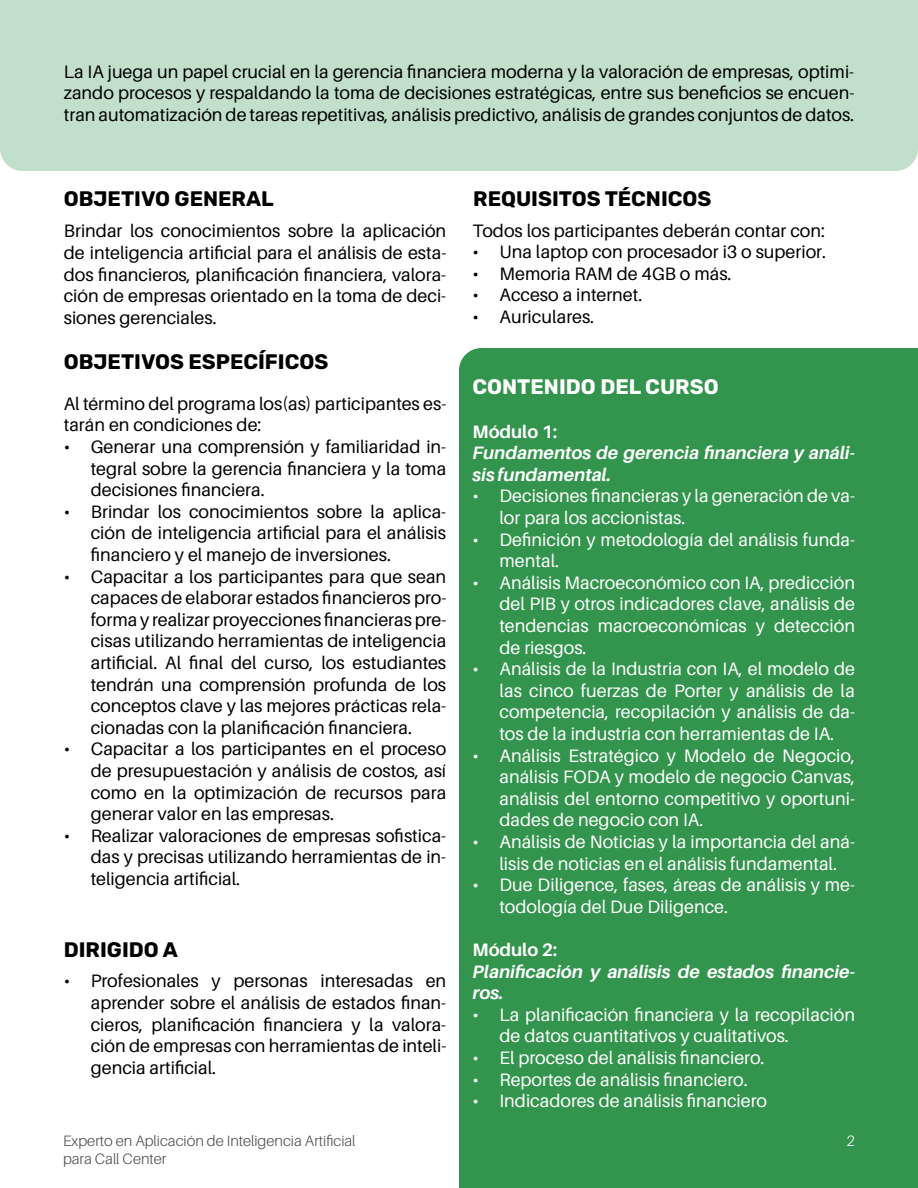
<style>
.page{position:relative;width:918px;height:1188px;background:#fff}
.page>*{position:absolute;margin:0;border:0;box-sizing:border-box;transform-origin:0 0}
.t1{font:700 21px "Rubik";color:#000}
.t2{font:700 21px "Rubik";color:#fff}
.t3{font:18px/21.6px "Aileron";color:#000;text-align:justify}
.t4{font:18px/21.6px "Aileron";color:#fff}
.t5{font:italic 700 18px/21.6px "Aileron";color:#fff}
.t6{font:700 18px "Aileron";color:#fff}
.t7{font:300 15px/18px "Aileron";color:#4d4d4d}
.t8{font:300 15px "Aileron";color:#fff}
</style>
<div class="page">
<div style="left:0;top:0;width:918px;height:171px;background:#c2dfca"></div>
<div style="left:459px;top:348px;width:459px;height:840px;background:#33944d"></div>
<p class="t3" style="left:64px;top:61px;width:792px">La IA juega un papel crucial en la gerencia financiera moderna y la valoración de empresas, optimi&shy;zando procesos y respaldando la toma de decisiones estratégicas, entre sus beneficios se encuen&shy;tran automatización de tareas repetitivas, análisis predictivo, análisis de grandes conjuntos de datos.</p>
<p class="t1" style="left:64px;top:186px;width:211px">OBJETIVO GENERAL</p>
<p class="t1" style="left:473px;top:186px;width:240px">REQUISITOS TÉCNICOS</p>
<p class="t3" style="left:64px;top:221px;width:384px">Brindar los conocimientos sobre la aplicación de inteligencia artificial para el análisis de esta&shy;dos financieros, planificación financiera, valora&shy;ción de empresas orientado en la toma de deci&shy;siones gerenciales.</p>
<p class="t3" style="left:473px;top:220px;width:354px">Todos los participantes deberán contar con:</p>
<p class="t3" style="left:473px;top:241px;width:355px">• Una laptop con procesador i3 o superior.</p>
<p class="t3" style="left:473px;top:263px;width:261px">• Memoria RAM de 4GB o más.</p>
<p class="t3" style="left:473px;top:285px;width:171px">• Acceso a internet.</p>
<p class="t3" style="left:473px;top:306px;width:123px">• Auriculares.</p>
<p class="t1" style="left:64px;top:350px;width:266px">OBJETIVOS ESPECÍFICOS</p>
<p class="t3" style="left:64px;top:393px;width:384px">Al término del programa los(as) participantes es&shy;tarán en condiciones de:</p>
<p class="t3" style="left:91px;top:436px;width:357px;text-indent:-27px">• Generar una comprensión y familiaridad in&shy;tegral sobre la gerencia financiera y la toma decisiones financiera.</p>
<p class="t3" style="left:91px;top:501px;width:357px;text-indent:-27px">• Brindar los conocimientos sobre la aplica&shy;ción de inteligencia artificial para el análisis financiero y el manejo de inversiones.</p>
<p class="t3" style="left:91px;top:566px;width:357px;text-indent:-27px">• Capacitar a los participantes para que sean capaces de elaborar estados financieros pro&shy;forma y realizar proyecciones financieras pre&shy;cisas utilizando herramientas de inteligencia artificial. Al final del curso, los estudiantes tendrán una comprensión profunda de los conceptos clave y las mejores prácticas rela&shy;cionadas con la planificación financiera.</p>
<p class="t3" style="left:91px;top:739px;width:357px;text-indent:-27px">• Capacitar a los participantes en el proceso de presupuestación y análisis de costos, así como en la optimización de recursos para generar valor en las empresas.</p>
<p class="t3" style="left:91px;top:825px;width:357px;text-indent:-27px">• Realizar valoraciones de empresas sofistica&shy;das y precisas utilizando herramientas de in&shy;teligencia artificial.</p>
<p class="t1" style="left:64px;top:938px;width:116px">DIRIGIDO A</p>
<p class="t3" style="left:91px;top:971px;width:357px;text-indent:-27px">• Profesionales y personas interesadas en aprender sobre el análisis de estados finan&shy;cieros, planificación financiera y la valora&shy;ción de empresas con herramientas de inteli&shy;gencia artificial.</p>
<p class="t2" style="left:473px;top:374px;width:248px">CONTENIDO DEL CURSO</p>
<p class="t6" style="left:473px;top:421px;width:86px">Módulo 1:</p>
<p class="t5" style="left:473px;top:442px;width:384px">Fundamentos de gerencia financiera y análi&shy;sis fundamental.</p>
<p class="t4" style="left:500px;top:485px;width:357px;text-indent:-27px">• Decisiones financieras y la generación de va&shy;lor para los accionistas.</p>
<p class="t4" style="left:500px;top:529px;width:357px;text-indent:-27px">• Definición y metodología del análisis funda&shy;mental.</p>
<p class="t4" style="left:500px;top:572px;width:357px;text-align:justify;text-indent:-27px">• Análisis Macroeconómico con IA, predicción del PIB y otros indicadores clave, análisis de tendencias macroeconómicas y detección de riesgos.</p>
<p class="t4" style="left:500px;top:658px;width:357px;text-align:justify;text-indent:-27px">• Análisis de la Industria con IA, el modelo de las cinco fuerzas de Porter y análisis de la competencia, recopilación y análisis de da&shy;tos de la industria con herramientas de IA.</p>
<p class="t4" style="left:500px;top:745px;width:357px;text-align:justify;text-indent:-27px">• Análisis Estratégico y Modelo de Negocio, análisis FODA y modelo de negocio Canvas, análisis del entorno competitivo y oportuni&shy;dades de negocio con IA.</p>
<p class="t4" style="left:473px;top:831px;width:384px;text-align:center">• Análisis de Noticias y la importancia del aná&shy;lisis de noticias en el análisis fundamental.</p>
<p class="t4" style="left:500px;top:874px;width:357px;text-indent:-27px">• Due Diligence, fases, áreas de análisis y me&shy;todología del Due Diligence.</p>
<p class="t6" style="left:473px;top:940px;width:86px">Módulo 2:</p>
<p class="t5" style="left:473px;top:961px;width:384px">Planificación y análisis de estados financie&shy;ros.</p>
<p class="t4" style="left:500px;top:1004px;width:357px;text-indent:-27px">• La planificación financiera y la recopilación de datos cuantitativos y cualitativos.</p>
<p class="t4" style="left:473px;top:1047px;width:293px">• El proceso del análisis financiero.</p>
<p class="t4" style="left:473px;top:1069px;width:277px">• Reportes de análisis financiero.</p>
<p class="t4" style="left:473px;top:1090px;width:296px">• Indicadores de análisis financiero</p>
<p class="t7" style="left:63px;top:1132px;width:294px">Experto en Aplicación de Inteligencia Artificial para Call Center</p>
<p class="t8" style="left:847px;top:1132px;width:10px">2</p>
</div>
